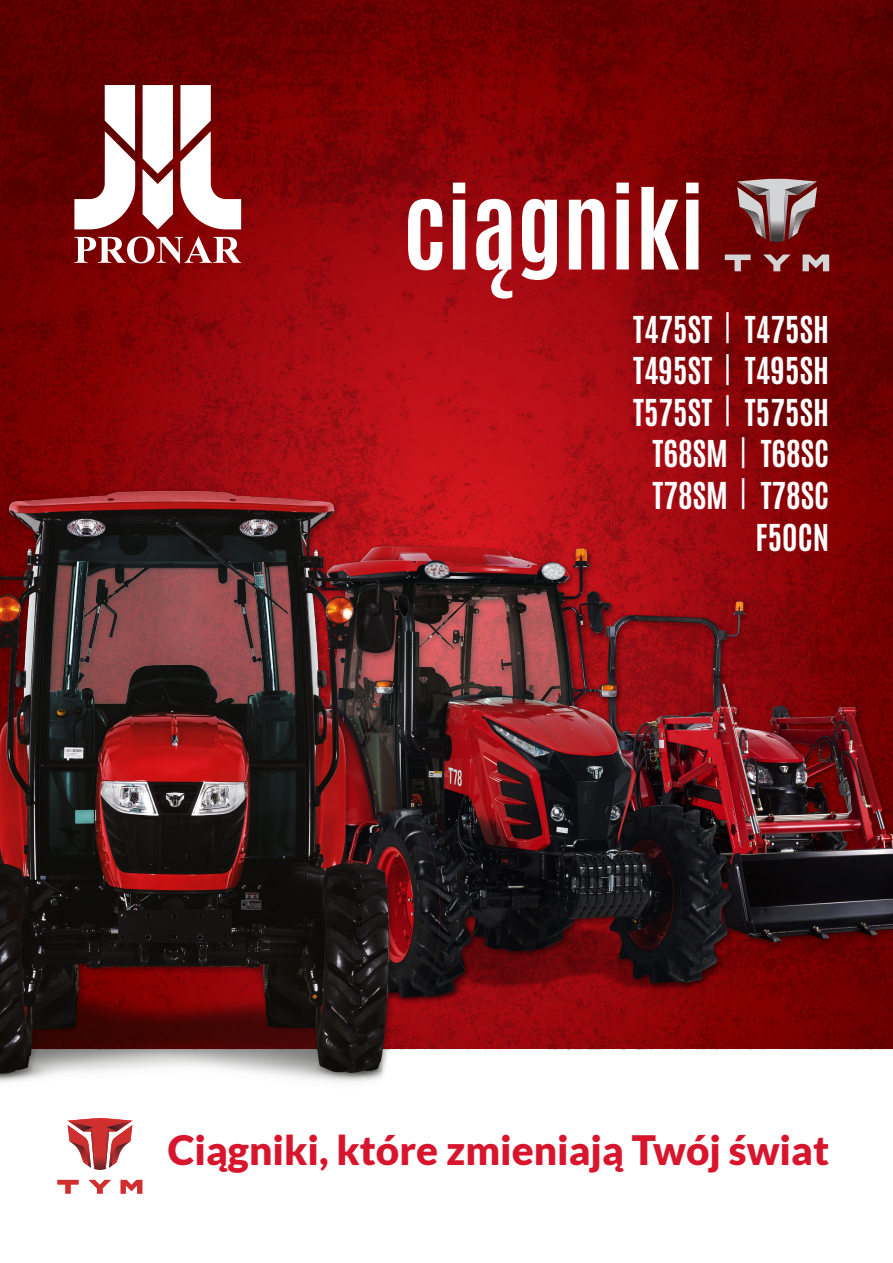
<style>
.page{position:relative;width:893px;height:1263px;background:#fff}
.page>*{position:absolute;margin:0;border:0;box-sizing:border-box;transform-origin:0 0}
.t1{font:700 95.25px "Antonio";color:#fff}
.t2{font:900 40.5px "Lato";color:#d7162e}
.t3{font:700 31.5px "Antonio";color:#fff}
</style>
<div class="page">
<svg style="left:58px;top:1180px;width:20px;height:13px"></svg>
<svg style="left:89px;top:1180px;width:22px;height:13px"></svg>
<svg style="left:121px;top:1180px;width:21px;height:13px"></svg>
<svg style="left:82px;top:1158px;width:36px;height:12px"></svg>
<img style="left:0;top:0;width:893px;height:451px">
<svg style="left:725px;top:254px;width:26px;height:17px"></svg>
<svg style="left:763px;top:254px;width:28px;height:17px"></svg>
<svg style="left:803px;top:254px;width:26px;height:17px"></svg>
<svg style="left:737px;top:179px;width:80px;height:63px;background:#936868"></svg>
<svg style="left:143px;top:85px;width:30px;height:144px"></svg>
<svg style="left:74px;top:85px;width:61px;height:144px"></svg>
<svg style="left:180px;top:85px;width:61px;height:144px"></svg>
<svg style="left:74px;top:236px;width:167px;height:27px"></svg>
<img style="left:0;top:451px;width:893px;height:707px">
<p class="t1" style="left:403px;top:161px;width:303px">ciągniki</p>
<p class="t3" style="left:633px;top:307px;width:197px">T475ST <sup>|</sup> T475SH</p>
<p class="t3" style="left:633px;top:348px;width:197px">T495ST <sup>|</sup> T495SH</p>
<p class="t3" style="left:633px;top:390px;width:197px">T575ST <sup>|</sup> T575SH</p>
<p class="t3" style="left:653px;top:432px;width:178px">T68SM <sup>|</sup> T68SC</p>
<p class="t3" style="left:653px;top:473px;width:178px">T78SM <sup>|</sup> T78SC</p>
<p class="t3" style="left:755px;top:515px;width:75px">F50CN</p>
<p class="t2" style="left:168px;top:1126px;width:663px">Ciągniki, które zmieniają Twój świat</p>
</div>
